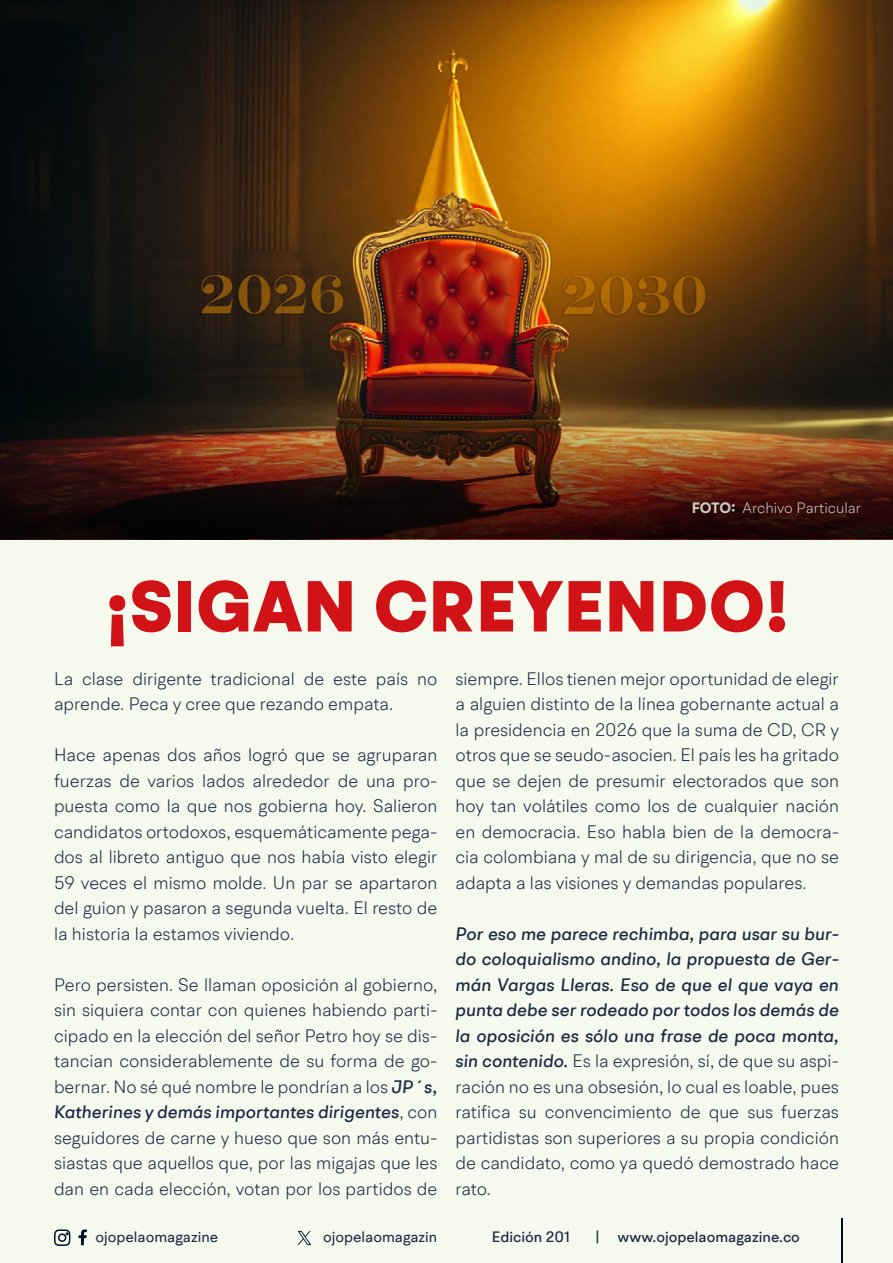
<style>
.page{position:relative;width:893px;height:1263px;background:#f6f9ee}
.page>*{position:absolute;margin:0;border:0;box-sizing:border-box;transform-origin:0 0}
.t1{font:900 72px "BR Hendrix";letter-spacing:.01em;color:#d11217}
.t2{font:300 18px/25.5px "BR Hendrix";color:#1b2943;text-align:justify}
.t3{font:italic 500 18px/25.5px "BR Hendrix";color:#1b2943;text-align:justify}
.t4{font:500 15px "BR Hendrix";color:#1b2943}
.t5{font:15px "BR Hendrix";color:#1b2943}
.t6{font:300 15px "BR Hendrix";color:#f5faed}
.s1{font-weight:700}
.s2{font-weight:500;font-style:italic}
.s3{font-weight:300;font-style:normal}
</style>
<div class="page">
<svg style="left:79px;top:1229px;width:8px;height:16px"></svg>
<svg style="left:54px;top:1229px;width:17px;height:17px"></svg>
<hr style="left:841px;top:1219px;width:1px;height:44px;background:#000f2b">
<svg style="left:298px;top:1231px;width:13px;height:14px"></svg>
<img style="left:0;top:0;width:893px;height:403px">
<img style="left:0;top:403px;width:893px;height:136px">
<p class="t6" style="left:691px;top:499px;width:171px"><span class="s1">FOTO:</span> Archivo Particular</p>
<h1 class="t1" style="left:106px;top:561px;width:684px">¡SIGAN CREYENDO!</h1>
<p class="t2" style="left:54px;top:665px;width:385px">La clase dirigente tradicional de este país no aprende. Peca y cree que rezando empata.</p>
<p class="t2" style="left:54px;top:742px;width:385px">Hace apenas dos años logró que se agruparan fuerzas de varios lados alrededor de una pro&shy;puesta como la que nos gobierna hoy. Salieron candidatos ortodoxos, esquemáticamente pega&shy;dos al libreto antiguo que nos había visto elegir 59 veces el mismo molde. Un par se apartaron del guion y pasaron a segunda vuelta. El resto de la historia la estamos viviendo.</p>
<p class="t2" style="left:54px;top:971px;width:385px">Pero persisten. Se llaman oposición al gobierno, sin siquiera contar con quienes habiendo parti&shy;cipado en la elección del señor Petro hoy se dis&shy;tancian considerablemente de su forma de go&shy;bernar. No sé qué nombre le pondrían a los <span class="s2">JP´s, Katherines y demás importantes dirigentes</span>, con seguidores de carne y hueso que son más entu&shy;siastas que aquellos que, por las migajas que les dan en cada elección, votan por los partidos de</p>
<p class="t2" style="left:455px;top:665px;width:385px">siempre. Ellos tienen mejor oportunidad de elegir a alguien distinto de la línea gobernante actual a la presidencia en 2026 que la suma de CD, CR y otros que se seudo-asocien. El país les ha gritado que se dejen de presumir electorados que son hoy tan volátiles como los de cualquier nación en democracia. Eso habla bien de la democra&shy;cia colombiana y mal de su dirigencia, que no se adapta a las visiones y demandas populares.</p>
<p class="t3" style="left:455px;top:921px;width:385px">Por eso me parece rechimba, para usar su bur&shy;do coloquialismo andino, la propuesta de Ger&shy;mán Vargas Lleras. Eso de que el que vaya en punta debe ser rodeado por todos los demás de la oposición es sólo una frase de poca monta, sin contenido. <span class="s3">Es la expresión, sí, de que su aspi&shy;ración no es una obsesión, lo cual es loable, pues ratifica su convencimiento de que sus fuerzas partidistas son superiores a su propia condición de candidato, como ya quedó demostrado hace rato.</span></p>
<p class="t5" style="left:96px;top:1227px;width:124px">ojopelaomagazine</p>
<p class="t5" style="left:323px;top:1227px;width:116px">ojopelaomagazin</p>
<p class="t4" style="left:492px;top:1227px;width:80px">Edición 201</p>
<p class="t4" style="left:595px;top:1227px;width:206px">| www.ojopelaomagazine.co</p>
</div>
